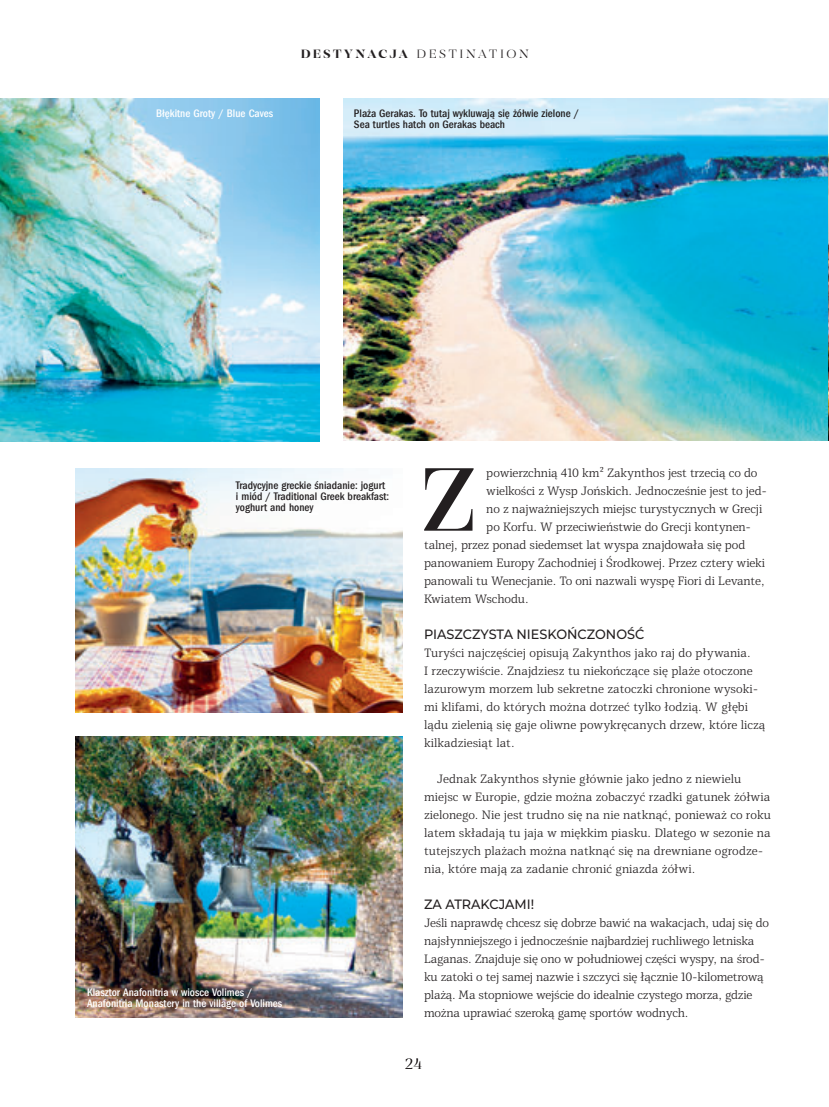
<style>
.page{position:relative;width:829px;height:1107px;background:#fff}
.page>*{position:absolute;margin:0;border:0;box-sizing:border-box;transform-origin:0 0}
.Text_CZ{font:300 89.1px "MADE Coachella";color:#231f20;scale:.95 1}
.t1{font:100 15px "MADE Coachella";color:#231f20}
.Mezititulek{font:500 13.5px "Montserrat";color:#231f20;scale:.95 1}
.Text_CZ-2{font:300 12px/18px "Mediator Serif";letter-spacing:-.015em;color:#231f20;scale:.95 1}
.Zahlavi_bold{font:100 12px "MADE Coachella";letter-spacing:.2em;color:#231f20}
.mezititulek{font:500 condensed 11.25px/11.2px "Franklin Gothic LT Com";color:#231f20}
.mezititulek-2{font:500 condensed 11.25px/11.2px "Franklin Gothic LT Com";color:#fff}
.s1{font-weight:400}
</style>
<div class="page">
<img style="left:75px;top:468px;width:328px;height:244px">
<img style="left:343px;top:98px;width:486px;height:342px">
<img style="left:0;top:98px;width:320px;height:343px">
<img style="left:75px;top:736px;width:328px;height:280px">
<p class="Zahlavi_bold" style="left:301px;top:47px;width:230px"><span class="s1">DESTYNACJA</span> DESTINATION</p>
<p class="mezititulek-2" style="left:156px;top:108px;width:119px">Błękitne Groty / Blue Caves</p>
<p class="mezititulek" style="left:354px;top:108px;width:227px">Plaża Gerakas. To tutaj wykluwają się żółwie zielone /</p>
<p class="mezititulek" style="left:354px;top:119px;width:152px">Sea turtles hatch on Gerakas beach</p>
<p class="mezititulek" style="left:236px;top:479px;width:155px">Tradycyjne greckie śniadanie: jogurt i miód / Traditional Greek breakfast: yoghurt and honey</p>
<p class="mezititulek-2" style="left:87px;top:986px;width:197px">Klasztor Anafonitria w wiosce Volimes /<br>Anafonitria Monastery in the village of Volimes</p>
<p class="Text_CZ" style="left:421px;top:447px;width:60px">Z</p>
<p class="Text_CZ-2" style="left:486px;top:463px;width:287px">powierzchnią 410 km² Zakynthos jest trzecią co do</p>
<p class="Text_CZ-2" style="left:486px;top:481px;width:297px">wielkości z Wysp Jońskich. Jednocześnie jest to jed-</p>
<p class="Text_CZ-2" style="left:486px;top:499px;width:292px">no z najważniejszych miejsc turystycznych w Grecji</p>
<p class="Text_CZ-2" style="left:486px;top:517px;width:280px">po Korfu. W przeciwieństwie do Grecji kontynen-</p>
<p class="Text_CZ-2" style="left:424px;top:535px;width:340px">talnej, przez ponad siedemset lat wyspa znajdowała się pod</p>
<p class="Text_CZ-2" style="left:424px;top:553px;width:360px">panowaniem Europy Zachodniej i Środkowej. Przez cztery wieki</p>
<p class="Text_CZ-2" style="left:424px;top:571px;width:360px">panowali tu Wenecjanie. To oni nazwali wyspę Fiori di Levante,</p>
<p class="Text_CZ-2" style="left:424px;top:589px;width:111px">Kwiatem Wschodu.</p>
<p class="Mezititulek" style="left:424px;top:625px;width:233px">PIASZCZYSTA NIESKOŃCZONOŚĆ</p>
<p class="Text_CZ-2" style="left:424px;top:643px;width:361px">Turyści najczęściej opisują Zakynthos jako raj do pływania.<br>I rzeczywiście. Znajdziesz tu niekończące się plaże otoczone lazurowym morzem lub sekretne zatoczki chronione wysoki&shy;mi klifami, do których można dotrzeć tylko łodzią. W głębi lądu zielenią się gaje oliwne powykręcanych drzew, które liczą kilkadziesiąt lat.</p>
<p class="Text_CZ-2" style="left:424px;top:769px;width:366px;text-indent:13px">Jednak Zakynthos słynie głównie jako jedno z niewielu miejsc w Europie, gdzie można zobaczyć rzadki gatunek żółwia zielonego. Nie jest trudno się na nie natknąć, ponieważ co roku latem składają tu jaja w miękkim piasku. Dlatego w sezonie na tutejszych plażach można natknąć się na drewniane ogrodze&shy;nia, które mają za zadanie chronić gniazda żółwi.</p>
<p class="Mezititulek" style="left:424px;top:895px;width:117px">ZA ATRAKCJAMI!</p>
<p class="Text_CZ-2" style="left:424px;top:913px;width:364px">Jeśli naprawdę chcesz się dobrze bawić na wakacjach, udaj się do najsłynniejszego i jednocześnie najbardziej ruchliwego letniska Laganas. Znajduje się ono w południowej części wyspy, na środ&shy;ku zatoki o tej samej nazwie i szczyci się łącznie 10-kilometrową plażą. Ma stopniowe wejście do idealnie czystego morza, gdzie można uprawiać szeroką gamę sportów wodnych.</p>
<p class="t1" style="left:405px;top:1054px;width:19px">24</p>
</div>
